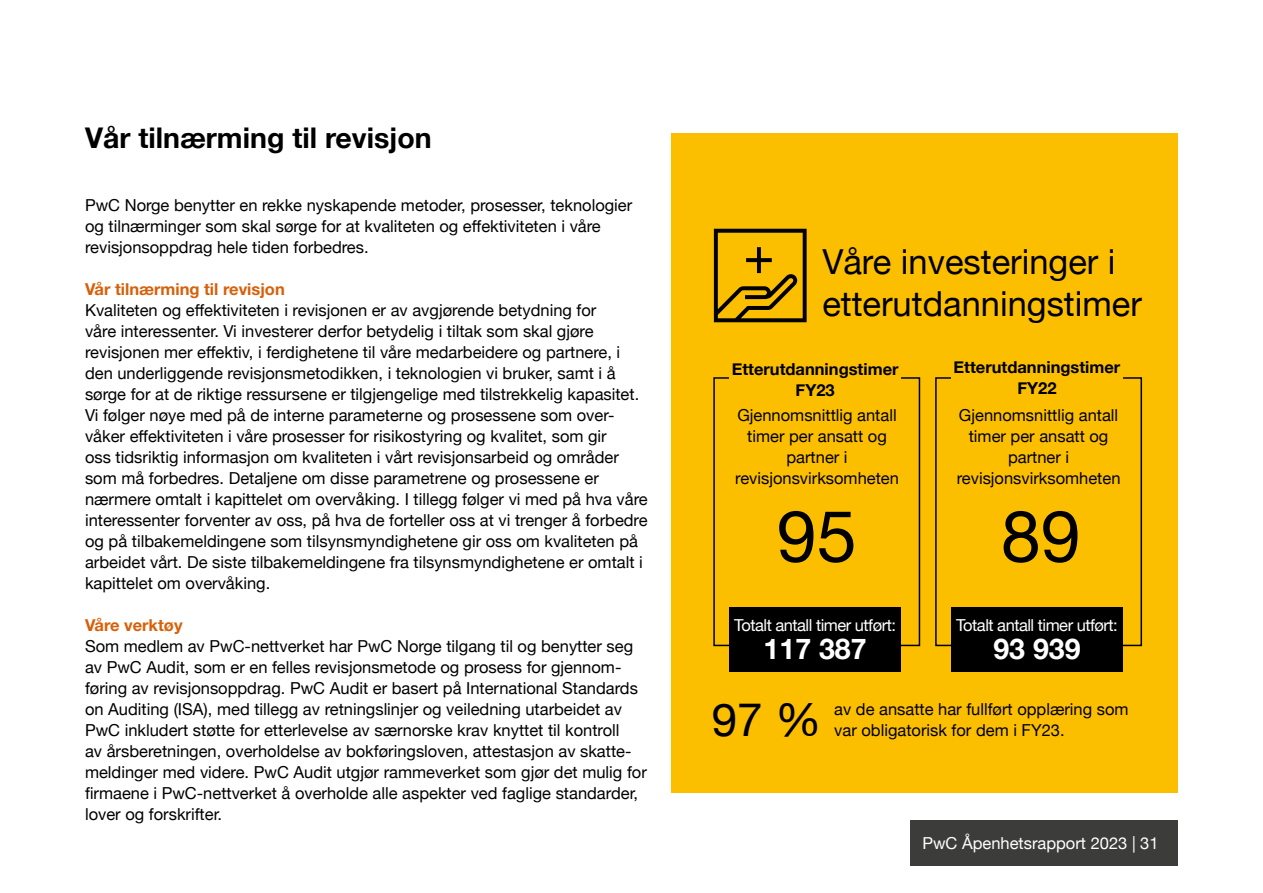
<style>
.page{position:relative;width:1263px;height:893px;background:#fff}
.page>*{position:absolute;margin:0;border:0;box-sizing:border-box;transform-origin:0 0}
.Brødtekst{font:72px "Helvetica Neue";color:#000}
.t1{font:45.9px "Helvetica Neue";color:#000}
.Heading_5_-_Mellomtittel_01{font:34.5px/42px "Helvetica Neue";color:#000}
.Heading_3__overskrift_2{font:700 28.5px "Helvetica Neue";color:#000}
.Heading_5_-_Mellomtittel_01-2{font:700 28.5px "Helvetica Neue";color:#fff}
.Brødtekst-2{font:16.5px/21px "Helvetica Neue";color:#000}
.Heading_5_-_Mellomtittel_01-3{font:700 16.5px/21px "Helvetica Neue";color:#000;text-align:center}
.Heading_5_-_Mellomtittel_01-4{font:16.5px "Helvetica Neue";letter-spacing:-.03em;color:#fff}
.Mellomtittel_01{font:700 16.5px "Helvetica Neue LT Pro";color:#d76009}
.Heading_5_-_Mellomtittel_01-5{font:16.5px "Helvetica Neue";color:#fff}
</style>
<div class="page">
<div style="left:910px;top:820px;width:268px;height:45px;background:#3c3c3b"></div>
<div style="left:671px;top:133px;width:507px;height:660px;background:#fcbf00"></div>
<div style="left:713px;top:377px;width:207px;height:269px;border:2px solid #000"></div>
<div style="left:935px;top:377px;width:207px;height:269px;border:2px solid #000"></div>
<div style="left:729px;top:362px;width:172px;height:43px;background:#fcbf00"></div>
<div style="left:951px;top:362px;width:172px;height:43px;background:#fcbf00"></div>
<div style="left:729px;top:614px;width:172px;height:58px;background:#000"></div>
<div style="left:951px;top:614px;width:172px;height:58px;background:#000"></div>
<div style="left:729px;top:607px;width:172px;height:7px;background:#000"></div>
<div style="left:951px;top:607px;width:172px;height:7px;background:#000"></div>
<svg style="left:714px;top:229px;width:93px;height:93px"></svg>
<h3 class="Heading_3__overskrift_2" style="left:85px;top:116px;width:348px">Vår tilnærming til revisjon</h3>
<p class="Brødtekst-2" style="left:85px;top:196px;width:549px">PwC Norge benytter en rekke nyskapende metoder, prosesser, teknologier og tilnærminger som skal sørge for at kvaliteten og effektiviteten i våre revisjonsoppdrag hele tiden forbedres.</p>
<p class="Mellomtittel_01" style="left:85px;top:279px;width:201px">Vår tilnærming til revisjon</p>
<p class="Brødtekst-2" style="left:85px;top:301px;width:564px">Kvaliteten og effektiviteten i revisjonen er av avgjørende betydning for<br>våre interessenter. Vi investerer derfor betydelig i tiltak som skal gjøre revisjonen mer effektiv, i ferdighetene til våre medarbeidere og partnere, i den underliggende revisjonsmetodikken, i teknologien vi bruker, samt i å sørge for at de riktige ressursene er tilgjengelige med tilstrekkelig kapasitet.<br>Vi følger nøye med på de interne parameterne og prosessene som over&shy;våker effektiviteten i våre prosesser for risikostyring og kvalitet, som gir<br>oss tidsriktig informasjon om kvaliteten i vårt revisjonsarbeid og områder som må forbedres. Detaljene om disse parametrene og prosessene er nærmere omtalt i kapittelet om overvåking. I tillegg følger vi med på hva våre interessenter forventer av oss, på hva de forteller oss at vi trenger å forbedre og på tilbakemeldingene som tilsynsmyndighetene gir oss om kvaliteten på arbeidet vårt. De siste tilbakemeldingene fra tilsynsmyndighetene er omtalt i kapittelet om overvåking.</p>
<p class="Mellomtittel_01" style="left:85px;top:615px;width:99px">Våre verktøy</p>
<p class="Brødtekst-2" style="left:85px;top:637px;width:563px">Som medlem av PwC-nettverket har PwC Norge tilgang til og benytter seg av PwC Audit, som er en felles revisjonsmetode og prosess for gjennom&shy;føring av revisjonsoppdrag. PwC Audit er basert på International Standards on Auditing (ISA), med tillegg av retningslinjer og veiledning utarbeidet av PwC inkludert støtte for etterlevelse av særnorske krav knyttet til kontroll<br>av årsberetningen, overholdelse av bokføringsloven, attestasjon av skatte&shy;meldinger med videre. PwC Audit utgjør rammeverket som gjør det mulig for firmaene i PwC-nettverket å overholde alle aspekter ved faglige standarder, lover og forskrifter.</p>
<h5 class="Heading_5_-_Mellomtittel_01" style="left:822px;top:243px;width:321px">Våre investeringer i etterutdanningstimer</h5>
<h5 class="Heading_5_-_Mellomtittel_01-3" style="left:732px;top:359px;width:168px">Etterutdanningstimer<br>FY23</h5>
<h5 class="Heading_5_-_Mellomtittel_01-3" style="left:953px;top:357px;width:168px">Etterutdanningstimer<br>FY22</h5>
<p class="Brødtekst-2" style="left:735px;top:406px;width:165px;text-align:center">Gjennomsnittlig antall timer per ansatt og partner i revisjonsvirksomheten</p>
<p class="Brødtekst-2" style="left:957px;top:406px;width:165px;text-align:center">Gjennomsnittlig antall timer per ansatt og partner i revisjonsvirksomheten</p>
<p class="Brødtekst" style="left:777px;top:484px;width:82px">95</p>
<p class="Brødtekst" style="left:1001px;top:484px;width:82px">89</p>
<h5 class="Heading_5_-_Mellomtittel_01-4" style="left:734px;top:613px;width:163px">Totalt antall timer utført:</h5>
<h5 class="Heading_5_-_Mellomtittel_01-2" style="left:764px;top:626px;width:104px">117 387</h5>
<h5 class="Heading_5_-_Mellomtittel_01-4" style="left:956px;top:613px;width:163px">Totalt antall timer utført:</h5>
<h5 class="Heading_5_-_Mellomtittel_01-2" style="left:993px;top:626px;width:89px">93 939</h5>
<p class="t1" style="left:712px;top:687px;width:111px">97 %</p>
<p class="Brødtekst-2" style="left:834px;top:700px;width:296px">av de ansatte har fullført opplæring som var obligatorisk for dem i FY23.</p>
<p class="Heading_5_-_Mellomtittel_01-5" style="left:922px;top:831px;width:238px">PwC Åpenhetsrapport 2023 | 31</p>
</div>
